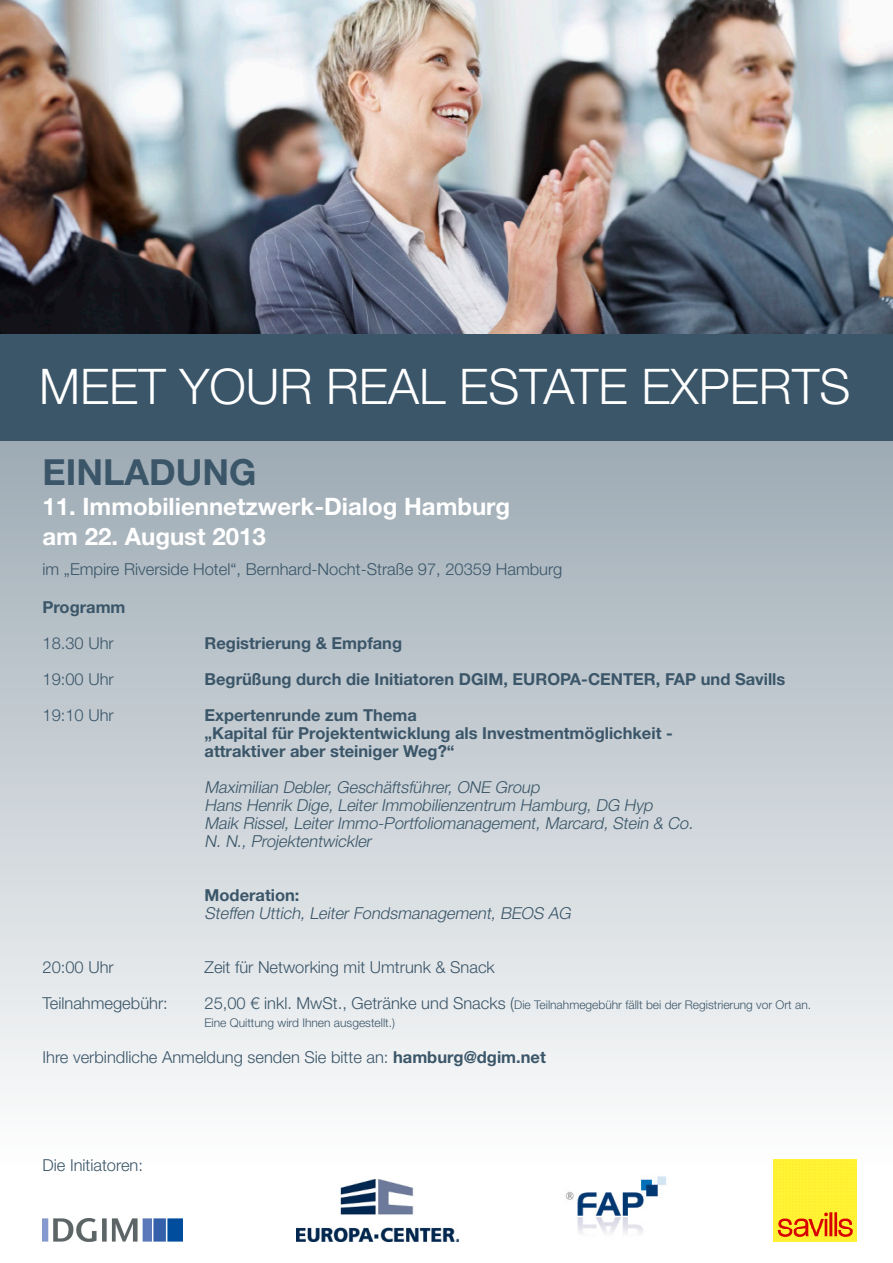
<style>
.page{position:relative;width:893px;height:1263px;background:#fff}
.page>*{position:absolute;margin:0;border:0;box-sizing:border-box;transform-origin:0 0}
.t1{font:300 49.2px "Helvetica Neue LT Std";color:#fff}
.t2{font:700 36px "Helvetica Neue LT Std";color:#3b5669}
.t3{font:700 24px/30px "Helvetica Neue LT Std";color:#fff}
.t4{font:300 16.5px "Helvetica Neue LT Std";color:#3b5669}
.t5{font:italic 300 16.5px/18px "Helvetica Neue LT Std";color:#3b5669}
.t6{font:700 16.5px/18px "Helvetica Neue LT Std";color:#3b5669}
.t7{font:300 12px/18px "Helvetica Neue LT Std";color:#3b5669}
.s1{font-size:16.5px}
.s2{font-weight:700}
</style>
<div class="page">
<div style="left:0;top:441px;width:893px;height:822px;background:linear-gradient(to bottom,#9facb5,#fff)"></div>
<img style="left:0;top:0;width:893px;height:335px">
<div style="left:0;top:335px;width:893px;height:106px;background:#3b5669"></div>
<img style="left:296px;top:1180px;width:162px;height:61px">
<img style="left:43px;top:1219px;width:140px;height:23px">
<img style="left:553px;top:1169px;width:133px;height:80px">
<img style="left:774px;top:1159px;width:82px;height:83px">
<h1 class="t1" style="left:39px;top:356px;width:813px">MEET YOUR REAL ESTATE EXPERTS</h1>
<h2 class="t2" style="left:43px;top:450px;width:215px">EINLADUNG</h2>
<h3 class="t3" style="left:43px;top:491px;width:469px">11. Immobiliennetzwerk-Dialog Hamburg am 22. August 2013</h3>
<p class="t4" style="left:43px;top:559px;width:521px">im „Empire Riverside Hotel“, Bernhard-Nocht-Straße 97, 20359 Hamburg</p>
<p class="t6" style="left:43px;top:597px;width:85px">Programm</p>
<p class="t4" style="left:43px;top:633px;width:73px">18.30 Uhr</p>
<p class="t6" style="left:205px;top:633px;width:199px">Registrierung &amp; Empfang</p>
<p class="t4" style="left:43px;top:669px;width:73px">19:00 Uhr</p>
<p class="t6" style="left:205px;top:669px;width:582px">Begrüßung durch die Initiatoren DGIM, Europa-Center, FAP und Savills</p>
<p class="t4" style="left:43px;top:705px;width:73px">19:10 Uhr</p>
<p class="t6" style="left:205px;top:705px;width:470px">Expertenrunde zum Thema<br>„Kapital für Projektentwicklung als Investmentmöglichkeit - attraktiver aber steiniger Weg?“</p>
<p class="t5" style="left:205px;top:778px;width:493px">Maximilian Debler, Geschäftsführer, ONE Group<br>Hans Henrik Dige, Leiter Immobilienzentrum Hamburg, DG Hyp Maik Rissel, Leiter Immo-Portfoliomanagement, Marcard, Stein &amp; Co.<br>N. N., Projektentwickler</p>
<p class="t6" style="left:205px;top:885px;width:97px">Moderation:</p>
<p class="t5" style="left:205px;top:904px;width:371px">Steffen Uttich, Leiter Fondsmanagement, BEOS AG</p>
<p class="t4" style="left:43px;top:957px;width:73px">20:00 Uhr</p>
<p class="t4" style="left:205px;top:957px;width:292px">Zeit für Networking mit Umtrunk &amp; Snack</p>
<p class="t4" style="left:43px;top:993px;width:127px">Teilnahmegebühr:</p>
<p class="t7" style="left:205px;top:995px;width:608px"><span class="s1">25,00 € inkl. MwSt., Getränke und Snacks (</span>Die Teilnahmegebühr fällt bei der Registrierung vor Ort an.<br>Eine Quittung wird Ihnen ausgestellt.)</p>
<p class="t4" style="left:43px;top:1047px;width:505px">Ihre verbindliche Anmeldung senden Sie bitte an: <span class="s2">hamburg@dgim.net</span></p>
<p class="t4" style="left:43px;top:1155px;width:102px">Die Initiatoren:</p>
</div>
